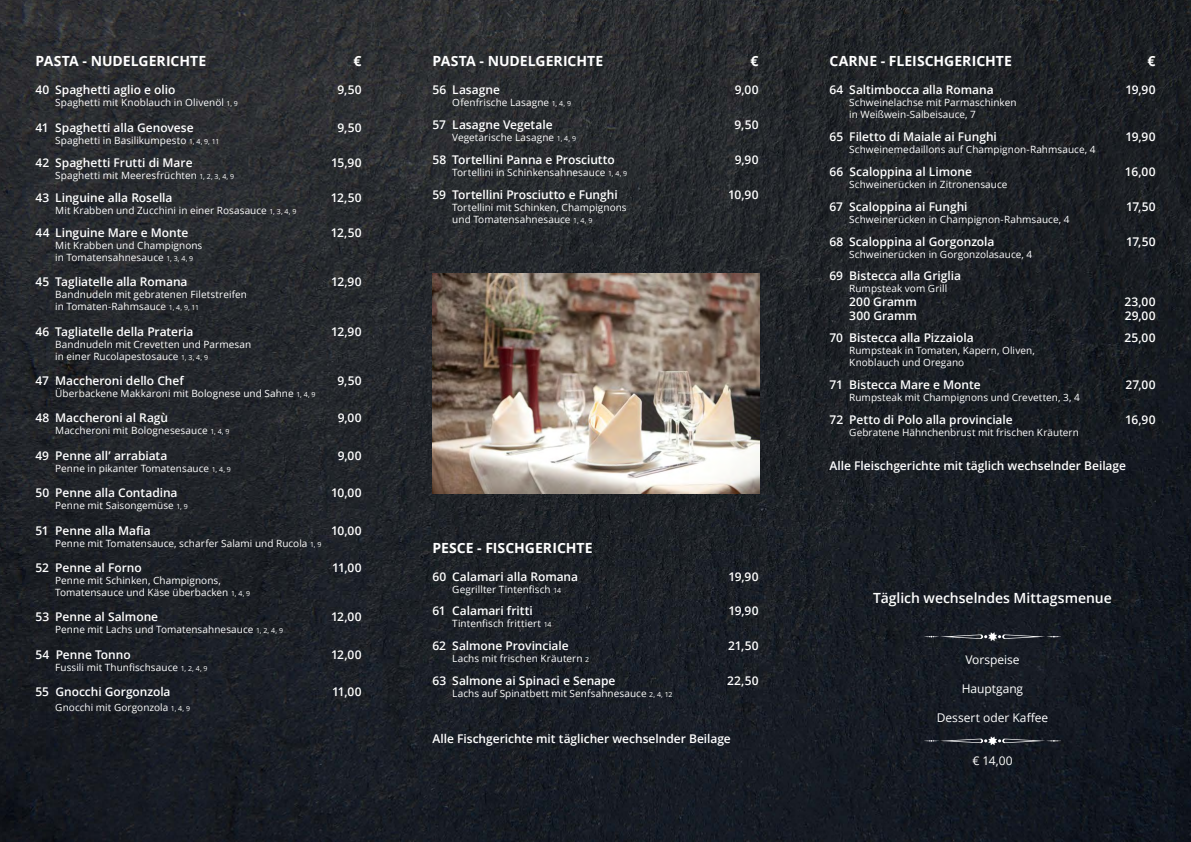
<style>
.page{position:relative;width:1191px;height:842px;background:#fff}
.page>*{position:absolute;margin:0;border:0;box-sizing:border-box;transform-origin:0 0}
.t1{font:700 14px "Open Sans";color:#fff}
.t2{font:600 14px "Open Sans";letter-spacing:-.005em;color:#fff}
.t3{font:600 12px "Open Sans";letter-spacing:-.005em;color:#fff}
.t4{font:12px "Open Sans";letter-spacing:-.005em;color:#fff}
.t5{font:10px/12px "Open Sans";letter-spacing:.005em;color:#fff}
.s1{font-size:7px}
</style>
<div class="page">
<img style="left:0;top:0;width:1191px;height:842px">
<img style="left:432px;top:273px;width:327px;height:220px">
<svg style="left:924px;top:632px;width:137px;height:9px"></svg>
<svg style="left:924px;top:736px;width:137px;height:9px"></svg>
<h1 class="t1" style="left:35px;top:51px;width:172px">PASTA - NUDELGERICHTE</h1>
<h1 class="t1" style="left:353px;top:51px;width:9px">€</h1>
<p class="t3" style="left:35px;top:82px;width:141px">40 Spaghetti aglio e olio</p>
<p class="t3" style="left:337px;top:82px;width:25px">9,50</p>
<p class="t5" style="left:55px;top:96px;width:184px">Spaghetti mit Knoblauch in Olivenöl <span class="s1">1, 9</span></p>
<p class="t3" style="left:35px;top:119px;width:160px">41 Spaghetti alla Genovese</p>
<p class="t3" style="left:337px;top:119px;width:25px">9,50</p>
<p class="t5" style="left:55px;top:134px;width:166px">Spaghetti in Basilikumpesto <span class="s1">1, 4, 9, 11</span></p>
<p class="t3" style="left:35px;top:154px;width:159px">42 Spaghetti Frutti di Mare</p>
<p class="t3" style="left:331px;top:154px;width:32px">15,90</p>
<p class="t5" style="left:55px;top:169px;width:180px">Spaghetti mit Meeresfrüchten <span class="s1">1, 2, 3, 4, 9</span></p>
<p class="t3" style="left:35px;top:189px;width:139px">43 Linguine alla Rosella</p>
<p class="t3" style="left:331px;top:189px;width:32px">12,50</p>
<p class="t5" style="left:55px;top:204px;width:243px">Mit Krabben und Zucchini in einer Rosasauce <span class="s1">1, 3, 4, 9</span></p>
<p class="t3" style="left:35px;top:224px;width:154px">44 Linguine Mare e Monte</p>
<p class="t3" style="left:331px;top:224px;width:32px">12,50</p>
<p class="t5" style="left:55px;top:239px;width:149px">Mit Krabben und Champignons in Tomatensahnesauce <span class="s1">1, 3, 4, 9</span></p>
<p class="t3" style="left:35px;top:273px;width:154px">45 Tagliatelle alla Romana</p>
<p class="t3" style="left:331px;top:273px;width:32px">12,90</p>
<p class="t5" style="left:55px;top:288px;width:193px">Bandnudeln mit gebratenen Filetstreifen in Tomaten-Rahmsauce <span class="s1">1, 4, 9, 11</span></p>
<p class="t3" style="left:35px;top:323px;width:160px">46 Tagliatelle della Prateria</p>
<p class="t3" style="left:331px;top:323px;width:32px">12,90</p>
<p class="t5" style="left:55px;top:338px;width:197px">Bandnudeln mit Crevetten und Parmesan in einer Rucolapestosauce <span class="s1">1, 3, 4, 9</span></p>
<p class="t3" style="left:35px;top:372px;width:150px">47 Maccheroni dello Chef</p>
<p class="t3" style="left:337px;top:372px;width:25px">9,50</p>
<p class="t5" style="left:55px;top:387px;width:262px">Überbackene Makkaroni mit Bolognese und Sahne <span class="s1">1, 4, 9</span></p>
<p class="t3" style="left:35px;top:410px;width:134px">48 Maccheroni al Ragù</p>
<p class="t3" style="left:338px;top:410px;width:25px">9,00</p>
<p class="t5" style="left:55px;top:424px;width:176px">Maccheroni mit Bolognesesauce <span class="s1">1, 4, 9</span></p>
<p class="t3" style="left:35px;top:447px;width:133px">49 Penne all’ arrabiata</p>
<p class="t3" style="left:338px;top:447px;width:25px">9,00</p>
<p class="t5" style="left:55px;top:462px;width:177px">Penne in pikanter Tomatensauce <span class="s1">1, 4, 9</span></p>
<p class="t3" style="left:35px;top:484px;width:144px">50 Penne alla Contadina</p>
<p class="t3" style="left:331px;top:484px;width:32px">10,00</p>
<p class="t5" style="left:55px;top:499px;width:134px">Penne mit Saisongemüse <span class="s1">1, 9</span></p>
<p class="t3" style="left:35px;top:522px;width:117px">51 Penne alla Mafia</p>
<p class="t3" style="left:331px;top:522px;width:32px">10,00</p>
<p class="t5" style="left:55px;top:537px;width:268px">Penne mit Tomatensauce, scharfer Salami und Rucola <span class="s1">1, 9</span></p>
<p class="t3" style="left:35px;top:559px;width:108px">52 Penne al Forno</p>
<p class="t3" style="left:332px;top:559px;width:31px">11,00</p>
<p class="t5" style="left:55px;top:574px;width:196px">Penne mit Schinken, Champignons,<br>Tomatensauce und Käse überbacken <span class="s1">1, 4, 9</span></p>
<p class="t3" style="left:35px;top:609px;width:124px">53 Penne al Salmone</p>
<p class="t3" style="left:331px;top:609px;width:32px">12,00</p>
<p class="t5" style="left:55px;top:623px;width:229px">Penne mit Lachs und Tomatensahnesauce <span class="s1">1, 2, 4, 9</span></p>
<p class="t3" style="left:35px;top:646px;width:97px">54 Penne Tonno</p>
<p class="t3" style="left:331px;top:646px;width:32px">12,00</p>
<p class="t5" style="left:55px;top:661px;width:154px">Fussili mit Thunfischsauce <span class="s1">1, 2, 4, 9</span></p>
<p class="t3" style="left:35px;top:683px;width:137px">55 Gnocchi Gorgonzola</p>
<p class="t3" style="left:332px;top:683px;width:31px">11,00</p>
<p class="t5" style="left:55px;top:701px;width:136px">Gnocchi mit Gorgonzola <span class="s1">1, 4, 9</span></p>
<h1 class="t1" style="left:432px;top:51px;width:172px">PASTA - NUDELGERICHTE</h1>
<h1 class="t1" style="left:750px;top:51px;width:9px">€</h1>
<p class="t3" style="left:432px;top:82px;width:69px">56 Lasagne</p>
<p class="t3" style="left:734px;top:82px;width:25px">9,00</p>
<p class="t5" style="left:452px;top:96px;width:120px">Ofenfrische Lasagne <span class="s1">1, 4, 9</span></p>
<p class="t3" style="left:432px;top:117px;width:122px">57 Lasagne Vegetale</p>
<p class="t3" style="left:734px;top:117px;width:25px">9,50</p>
<p class="t5" style="left:452px;top:131px;width:125px">Vegetarische Lasagne <span class="s1">1, 4, 9</span></p>
<p class="t3" style="left:432px;top:152px;width:184px">58 Tortellini Panna e Prosciutto</p>
<p class="t3" style="left:735px;top:152px;width:25px">9,90</p>
<p class="t5" style="left:452px;top:166px;width:176px">Tortellini in Schinkensahnesauce <span class="s1">1, 4, 9</span></p>
<p class="t3" style="left:432px;top:187px;width:187px">59 Tortellini Prosciutto e Funghi</p>
<p class="t3" style="left:728px;top:187px;width:32px">10,90</p>
<p class="t5" style="left:452px;top:201px;width:176px">Tortellini mit Schinken, Champignons und Tomatensahnesauce <span class="s1">1, 4, 9</span></p>
<h1 class="t1" style="left:432px;top:538px;width:162px">PESCE - FISCHGERICHTE</h1>
<p class="t3" style="left:432px;top:568px;width:147px">60 Calamari alla Romana</p>
<p class="t3" style="left:728px;top:568px;width:31px">19,90</p>
<p class="t5" style="left:452px;top:583px;width:110px">Gegrillter Tintenfisch <span class="s1">14</span></p>
<p class="t3" style="left:432px;top:602px;width:102px">61 Calamari fritti</p>
<p class="t3" style="left:728px;top:602px;width:31px">19,90</p>
<p class="t5" style="left:452px;top:617px;width:101px">Tintenfisch frittiert <span class="s1">14</span></p>
<p class="t3" style="left:432px;top:637px;width:138px">62 Salmone Provinciale</p>
<p class="t3" style="left:728px;top:637px;width:32px">21,50</p>
<p class="t5" style="left:452px;top:652px;width:138px">Lachs mit frischen Kräutern <span class="s1">2</span></p>
<p class="t3" style="left:432px;top:672px;width:185px">63 Salmone ai Spinaci e Senape</p>
<p class="t3" style="left:727px;top:672px;width:33px">22,50</p>
<p class="t5" style="left:452px;top:687px;width:222px">Lachs auf Spinatbett mit Senfsahnesauce <span class="s1">2, 4, 12</span></p>
<p class="t3" style="left:432px;top:730px;width:300px">Alle Fischgerichte mit täglicher wechselnder Beilage</p>
<h1 class="t1" style="left:829px;top:51px;width:184px">CARNE - FLEISCHGERICHTE</h1>
<h1 class="t1" style="left:1147px;top:51px;width:9px">€</h1>
<p class="t3" style="left:829px;top:82px;width:166px">64 Saltimbocca alla Romana</p>
<p class="t3" style="left:1125px;top:82px;width:31px">19,90</p>
<p class="t5" style="left:849px;top:96px;width:169px">Schweinelachse mit Parmaschinken in Weißwein-Salbeisauce, 7</p>
<p class="t3" style="left:829px;top:129px;width:169px">65 Filetto di Maiale ai Funghi</p>
<p class="t3" style="left:1125px;top:129px;width:31px">19,90</p>
<p class="t5" style="left:849px;top:143px;width:248px">Schweinemedaillons auf Champignon-Rahmsauce, 4</p>
<p class="t3" style="left:829px;top:164px;width:144px">66 Scaloppina al Limone</p>
<p class="t3" style="left:1125px;top:164px;width:32px">16,00</p>
<p class="t5" style="left:849px;top:178px;width:160px">Schweinerücken in Zitronensauce</p>
<p class="t3" style="left:829px;top:199px;width:140px">67 Scaloppina ai Funghi</p>
<p class="t3" style="left:1126px;top:199px;width:31px">17,50</p>
<p class="t5" style="left:849px;top:213px;width:222px">Schweinerücken in Champignon-Rahmsauce, 4</p>
<p class="t3" style="left:829px;top:234px;width:166px">68 Scaloppina al Gorgonzola</p>
<p class="t3" style="left:1126px;top:234px;width:31px">17,50</p>
<p class="t5" style="left:849px;top:248px;width:184px">Schweinerücken in Gorgonzolasauce, 4</p>
<p class="t3" style="left:829px;top:268px;width:133px">69 Bistecca alla Griglia</p>
<p class="t5" style="left:849px;top:282px;width:99px">Rumpsteak vom Grill</p>
<p class="t3" style="left:849px;top:294px;width:69px">200 Gramm</p>
<p class="t3" style="left:1124px;top:294px;width:33px">23,00</p>
<p class="t3" style="left:849px;top:308px;width:69px">300 Gramm</p>
<p class="t3" style="left:1124px;top:308px;width:32px">29,00</p>
<p class="t3" style="left:829px;top:330px;width:146px">70 Bistecca alla Pizzaiola</p>
<p class="t3" style="left:1124px;top:330px;width:33px">25,00</p>
<p class="t5" style="left:849px;top:344px;width:187px">Rumpsteak in Tomaten, Kapern, Oliven,<br>Knoblauch und Oregano</p>
<p class="t3" style="left:829px;top:377px;width:153px">71 Bistecca Mare e Monte</p>
<p class="t3" style="left:1125px;top:377px;width:31px">27,00</p>
<p class="t5" style="left:849px;top:391px;width:232px">Rumpsteak mit Champignons und Crevetten, 3, 4</p>
<p class="t3" style="left:829px;top:412px;width:185px">72 Petto di Polo alla provinciale</p>
<p class="t3" style="left:1125px;top:412px;width:32px">16,90</p>
<p class="t5" style="left:849px;top:426px;width:231px">Gebratene Hähnchenbrust mit frischen Kräutern</p>
<p class="t3" style="left:829px;top:458px;width:298px">Alle Fleischgerichte mit täglich wechselnder Beilage</p>
<h1 class="t2" style="left:873px;top:588px;width:240px">Täglich wechselndes Mittagsmenue</h1>
<p class="t4" style="left:965px;top:651px;width:56px">Vorspeise</p>
<p class="t4" style="left:961px;top:680px;width:63px">Hauptgang</p>
<p class="t4" style="left:936px;top:709px;width:113px">Dessert oder Kaffee</p>
<p class="t4" style="left:972px;top:752px;width:42px">€ 14,00</p>
</div>
